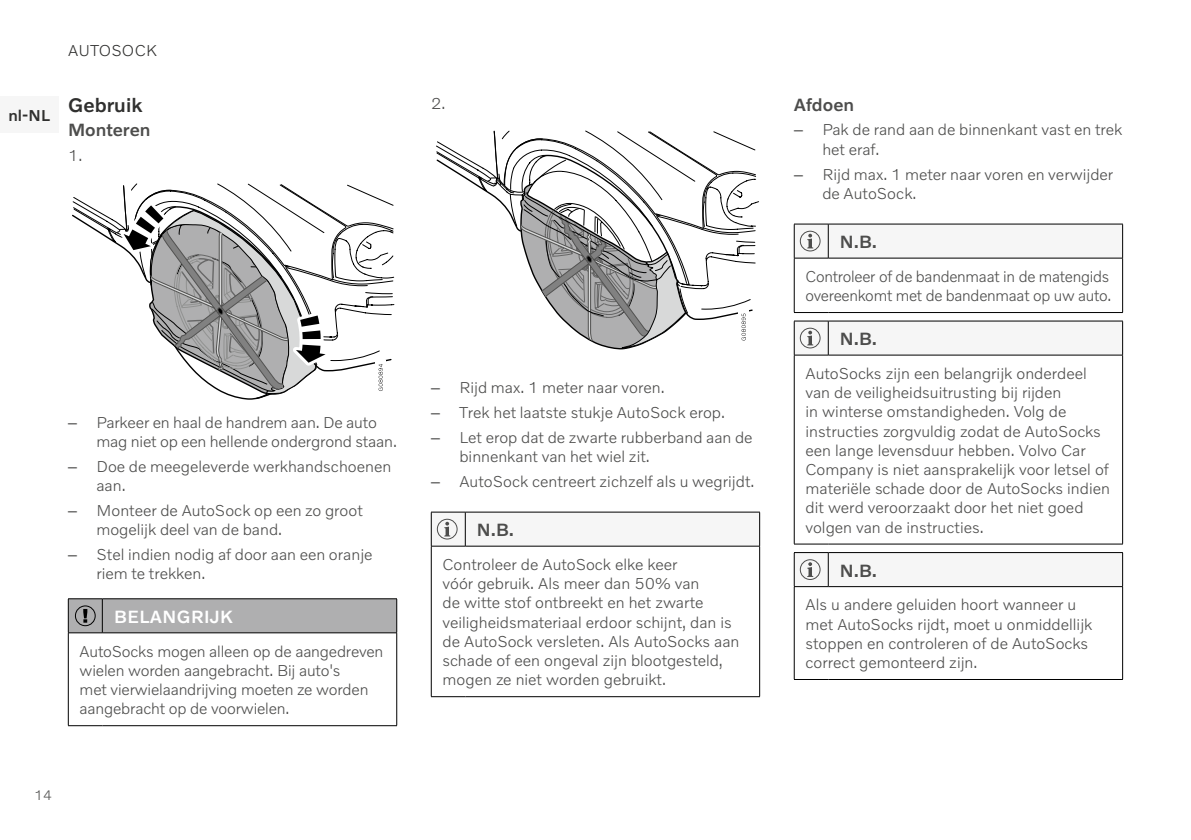
<style>
.page{position:relative;width:1191px;height:840px;background:#fff}
.page>*{position:absolute;margin:0;border:0;box-sizing:border-box;transform-origin:0 0}
.t1{font:500 20px "Volvo Novum";color:#30302f}
.t2{font:500 18px "Volvo Novum";color:#4d4d4c}
.t3{font:500 18px "Volvo Novum";letter-spacing:.02em;color:#fff}
.t4{font:300 16px/19.2px "Volvo Novum";color:#4d4d4c}
.t5{font:300 16px "Volvo Novum";letter-spacing:.01em;color:#30302f}
.t6{font:500 16px "Volvo Novum";color:#30302f}
.t7{font:300 14px "Volvo Novum";color:#4d4d4c}
.s1{font-family:"Arial";font-weight:400}
</style>
<div class="page">
<div style="left:0;top:96px;width:59px;height:37px;background:#f6f6f6"></div>
<svg style="left:72px;top:183px;width:322px;height:217px"></svg>
<hr style="left:68px;top:632px;width:34px;height:1px;background:#000">
<hr style="left:68px;top:632px;width:1px;height:93px;background:#000">
<hr style="left:102px;top:632px;width:295px;height:1px;background:#000">
<hr style="left:396px;top:632px;width:1px;height:93px;background:#000">
<hr style="left:68px;top:725px;width:34px;height:1px;background:#000">
<hr style="left:102px;top:725px;width:295px;height:1px;background:#000">
<svg style="left:68px;top:598px;width:329px;height:34px;background:#a7a7a8"></svg>
<svg style="left:436px;top:130px;width:323px;height:220px"></svg>
<hr style="left:431px;top:511px;width:34px;height:1px;background:#000">
<hr style="left:465px;top:511px;width:295px;height:1px;background:#000">
<hr style="left:759px;top:512px;width:1px;height:33px;background:#000">
<hr style="left:431px;top:546px;width:1px;height:150px;background:#000">
<hr style="left:465px;top:545px;width:295px;height:1px;background:#000">
<hr style="left:759px;top:546px;width:1px;height:150px;background:#000">
<hr style="left:431px;top:696px;width:34px;height:1px;background:#000">
<hr style="left:465px;top:696px;width:295px;height:1px;background:#000">
<svg style="left:431px;top:512px;width:328px;height:34px"></svg>
<hr style="left:794px;top:223px;width:34px;height:1px;background:#000">
<hr style="left:828px;top:223px;width:294px;height:1px;background:#000">
<hr style="left:1122px;top:224px;width:1px;height:34px;background:#000">
<hr style="left:794px;top:258px;width:1px;height:54px;background:#000">
<hr style="left:1122px;top:258px;width:1px;height:54px;background:#000">
<hr style="left:794px;top:312px;width:34px;height:1px;background:#000">
<hr style="left:828px;top:312px;width:294px;height:1px;background:#000">
<svg style="left:794px;top:224px;width:328px;height:34px"></svg>
<hr style="left:794px;top:320px;width:34px;height:1px;background:#000">
<hr style="left:828px;top:320px;width:294px;height:1px;background:#000">
<hr style="left:1122px;top:321px;width:1px;height:33px;background:#000">
<hr style="left:794px;top:355px;width:1px;height:188px;background:#000">
<hr style="left:1122px;top:355px;width:1px;height:188px;background:#000">
<hr style="left:794px;top:543px;width:34px;height:1px;background:#000">
<hr style="left:828px;top:543px;width:294px;height:1px;background:#000">
<svg style="left:794px;top:321px;width:328px;height:34px"></svg>
<hr style="left:1122px;top:552px;width:1px;height:34px;background:#000">
<hr style="left:794px;top:586px;width:34px;height:1px;background:#000">
<hr style="left:794px;top:586px;width:1px;height:92px;background:#000">
<hr style="left:828px;top:586px;width:294px;height:1px;background:#000">
<hr style="left:1122px;top:586px;width:1px;height:92px;background:#000">
<hr style="left:794px;top:678px;width:34px;height:1px;background:#000">
<hr style="left:828px;top:678px;width:294px;height:1px;background:#000">
<svg style="left:794px;top:552px;width:328px;height:34px"></svg>
<p class="t6" style="left:8px;top:105px;width:43px">nl-NL</p>
<p class="t5" style="left:68px;top:41px;width:90px">AUTOSOCK</p>
<p class="t1" style="left:68px;top:92px;width:76px">Gebruik</p>
<p class="t2" style="left:68px;top:118px;width:84px">Monteren</p>
<p class="t4" style="left:68px;top:145px;width:16px">1.</p>
<p class="t4" style="left:431px;top:93px;width:16px">2.</p>
<p class="t4" style="left:96px;top:411px;width:302px;text-indent:-28px"><span class="s1">–</span> Parkeer en haal de handrem aan. De auto mag niet op een hellende ondergrond staan.</p>
<p class="t4" style="left:96px;top:456px;width:296px;text-indent:-28px"><span class="s1">–</span> Doe de meegeleverde werkhandschoenen aan.</p>
<p class="t4" style="left:96px;top:500px;width:268px;text-indent:-28px"><span class="s1">–</span> Monteer de AutoSock op een zo groot mogelijk deel van de band.</p>
<p class="t4" style="left:96px;top:544px;width:278px;text-indent:-28px"><span class="s1">–</span> Stel indien nodig af door aan een oranje riem te trekken.</p>
<p class="t3" style="left:114px;top:605px;width:120px">BELANGRIJK</p>
<p class="t4" style="left:80px;top:640px;width:305px">AutoSocks mogen alleen op de aangedreven wielen worden aangebracht. Bij auto's<br>met vierwielaandrijving moeten ze worden aangebracht op de voorwielen.</p>
<p class="t7" style="left:34px;top:785px;width:20px">14</p>
<p class="t4" style="left:431px;top:377px;width:235px"><span class="s1">–</span> Rijd max. 1 meter naar voren.</p>
<p class="t4" style="left:431px;top:402px;width:295px"><span class="s1">–</span> Trek het laatste stukje AutoSock erop.</p>
<p class="t4" style="left:459px;top:427px;width:295px;text-indent:-28px"><span class="s1">–</span> Let erop dat de zwarte rubberband aan de binnenkant van het wiel zit.</p>
<p class="t4" style="left:431px;top:471px;width:325px"><span class="s1">–</span> AutoSock centreert zichzelf als u wegrijdt.</p>
<p class="t2" style="left:477px;top:518px;width:39px">N.B.</p>
<p class="t4" style="left:442px;top:554px;width:298px">Controleer de AutoSock elke keer<br>vóór gebruik. Als meer dan 50% van<br>de witte stof ontbreekt en het zwarte veiligheidsmateriaal erdoor schijnt, dan is de AutoSock versleten. Als AutoSocks aan schade of een ongeval zijn blootgesteld, mogen ze niet worden gebruikt.</p>
<p class="t2" style="left:794px;top:93px;width:62px">Afdoen</p>
<p class="t4" style="left:822px;top:120px;width:301px;text-indent:-28px"><span class="s1">–</span> Pak de rand aan de binnenkant vast en trek het eraf.</p>
<p class="t4" style="left:822px;top:164px;width:292px;text-indent:-28px"><span class="s1">–</span> Rijd max. 1 meter naar voren en verwijder de AutoSock.</p>
<p class="t2" style="left:840px;top:230px;width:39px">N.B.</p>
<p class="t4" style="left:805px;top:266px;width:307px">Controleer of de bandenmaat in de matengids overeenkomt met de bandenmaat op uw auto.</p>
<p class="t2" style="left:840px;top:327px;width:39px">N.B.</p>
<p class="t4" style="left:805px;top:363px;width:306px">AutoSocks zijn een belangrijk onderdeel van de veiligheidsuitrusting bij rijden<br>in winterse omstandigheden. Volg de instructies zorgvuldig zodat de AutoSocks een lange levensduur hebben. Volvo Car Company is niet aansprakelijk voor letsel of materiële schade door de AutoSocks indien dit werd veroorzaakt door het niet goed volgen van de instructies.</p>
<p class="t2" style="left:840px;top:558px;width:39px">N.B.</p>
<p class="t4" style="left:805px;top:594px;width:288px">Als u andere geluiden hoort wanneer u met AutoSocks rijdt, moet u onmiddellijk stoppen en controleren of de AutoSocks correct gemonteerd zijn.</p>
</div>
